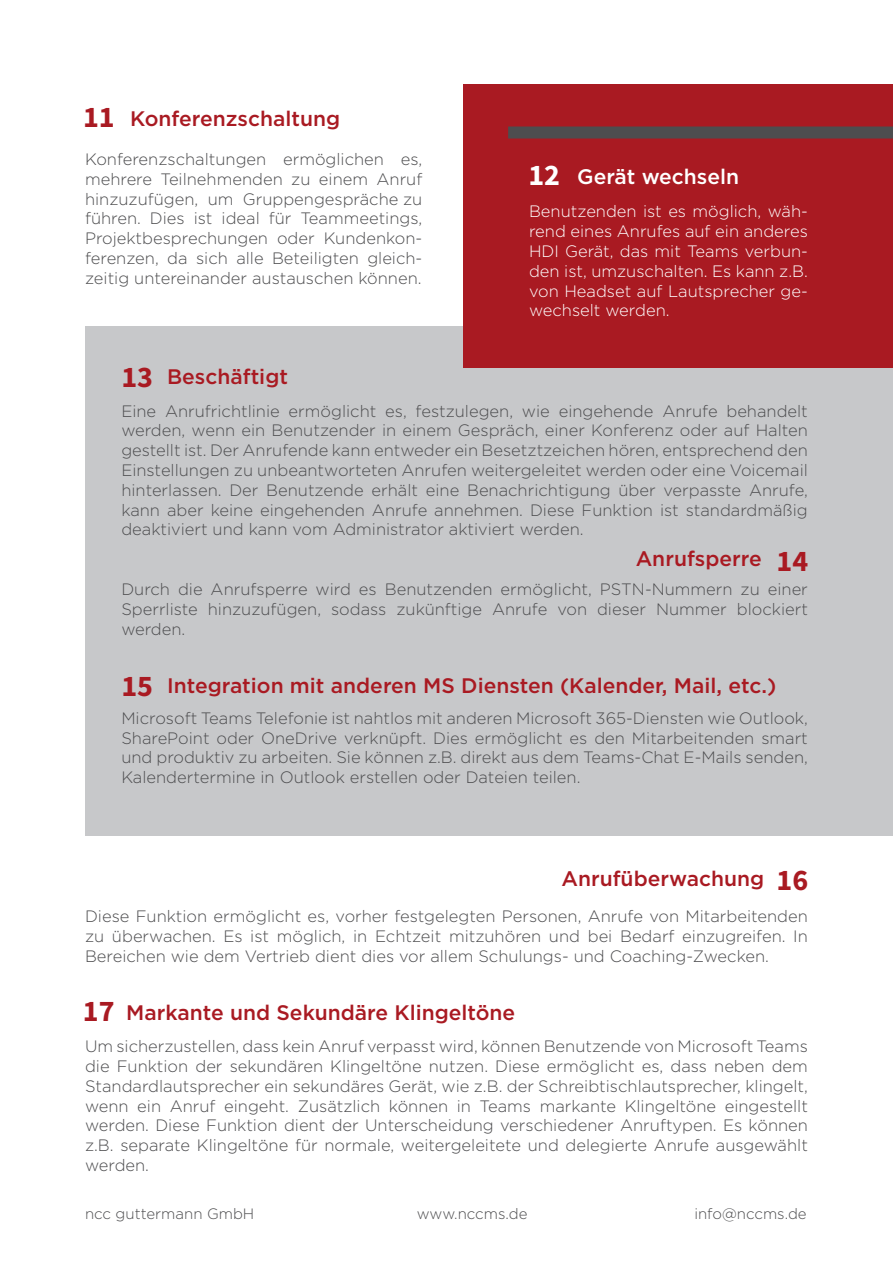
<style>
.page{position:relative;width:893px;height:1263px;background:#fff}
.page>*{position:absolute;margin:0;border:0;box-sizing:border-box;transform-origin:0 0}
.t1{font:700 30px "Source Sans Pro";color:#a91a22}
.t2{font:500 21px "Gotham";color:#a91a22}
.t3{font:500 21px "Gotham";color:#fff}
.t4{font:300 16.5px/19.8px "Gotham";color:#4d4d4f;text-align:justify}
.t5{font:300 16.5px/19.8px "Gotham";color:#fff;text-align:justify}
.t6{font:300 15px "Gotham";color:#4d4d4f}
.s1{font-family:"Source Sans Pro";font-weight:700;font-size:30px}
</style>
<div class="page">
<div style="left:85px;top:326px;width:808px;height:510px;background:#c7c8ca"></div>
<div style="left:463px;top:84px;width:430px;height:283px;background:#a91a22"></div>
<div style="left:508px;top:126px;width:385px;height:12px;background:#4d4d4f"></div>
<p class="t2" style="left:83px;top:105px;width:259px"><span class="s1">11</span> Konferenzschaltung</p>
<p class="t4" style="left:85px;top:149px;width:339px">Konferenzschaltungen ermöglichen es, mehrere Teilnehmenden zu einem Anruf hinzuzufügen, um Gruppengespräche zu führen. Dies ist ideal für Teammeetings, Projektbesprechungen oder Kundenkon&shy;ferenzen, da sich alle Beteiligten gleich&shy;zeitig untereinander austauschen können.</p>
<h1 class="t1" style="left:121px;top:356px;width:33px">13</h1>
<p class="t2" style="left:167px;top:363px;width:122px">Beschäftigt</p>
<p class="t3" style="left:528px;top:163px;width:212px"><span class="s1">12</span> Gerät wechseln</p>
<p class="t5" style="left:529px;top:201px;width:280px">Benutzenden ist es möglich, wäh&shy;rend eines Anrufes auf ein anderes HDI Gerät, das mit Teams verbun&shy;den ist, umzuschalten. Es kann z.B. von Headset auf Lautsprecher ge&shy;wechselt werden.</p>
<p class="t4" style="left:121px;top:400px;width:688px">Eine Anrufrichtlinie ermöglicht es, festzulegen, wie eingehende Anrufe behandelt werden, wenn ein Benutzender in einem Gespräch, einer Konferenz oder auf Halten gestellt ist. Der Anrufende kann entweder ein Besetztzeichen hören, entsprechend den Einstellungen zu unbeantworteten Anrufen weitergeleitet werden oder eine Voicemail hinterlassen. Der Benutzende erhält eine Benachrichtigung über verpasste Anrufe, kann aber keine eingehenden Anrufe annehmen. Diese Funktion ist standardmäßig deaktiviert und kann vom Administrator aktiviert werden.</p>
<p class="t2" style="left:636px;top:545px;width:128px">Anrufsperre</p>
<h1 class="t1" style="left:777px;top:540px;width:33px">14</h1>
<p class="t4" style="left:121px;top:579px;width:688px">Durch die Anrufsperre wird es Benutzenden ermöglicht, PSTN-Nummern zu einer Sperrliste hinzuzufügen, sodass zukünftige Anrufe von dieser Nummer blockiert werden.</p>
<p class="t2" style="left:121px;top:672px;width:656px"><span class="s1">15</span> Integration mit anderen MS Diensten (Kalender, Mail, etc.)</p>
<p class="t4" style="left:121px;top:707px;width:688px">Microsoft Teams Telefonie ist nahtlos mit anderen Microsoft 365-Diensten wie Outlook, SharePoint oder OneDrive verknüpft. Dies ermöglicht es den Mitarbeitenden smart und produktiv zu arbeiten. Sie können z.B. direkt aus dem Teams-Chat E-Mails senden, Kalendertermine in Outlook erstellen oder Dateien teilen.</p>
<p class="t2" style="left:561px;top:865px;width:204px">Anrufüberwachung</p>
<h1 class="t1" style="left:777px;top:860px;width:33px">16</h1>
<p class="t4" style="left:85px;top:906px;width:724px">Diese Funktion ermöglicht es, vorher festgelegten Personen, Anrufe von Mitarbeitenden zu überwachen. Es ist möglich, in Echtzeit mitzuhören und bei Bedarf einzugreifen. In Bereichen wie dem Vertrieb dient dies vor allem Schulungs- und Coaching-Zwecken.</p>
<h1 class="t1" style="left:83px;top:991px;width:33px">17</h1>
<p class="t2" style="left:126px;top:998px;width:391px">Markante und Sekundäre Klingeltöne</p>
<p class="t4" style="left:85px;top:1036px;width:724px">Um sicherzustellen, dass kein Anruf verpasst wird, können Benutzende von Microsoft Teams die Funktion der sekundären Klingeltöne nutzen. Diese ermöglicht es, dass neben dem Standardlautsprecher ein sekundäres Gerät, wie z.B. der Schreibtischlautsprecher, klingelt, wenn ein Anruf eingeht. Zusätzlich können in Teams markante Klingeltöne eingestellt werden. Diese Funktion dient der Unterscheidung verschiedener Anruftypen. Es können z.B. separate Klingeltöne für normale, weitergeleitete und delegierte Anrufe ausgewählt werden.</p>
<p class="t6" style="left:85px;top:1204px;width:171px">ncc guttermann GmbH</p>
<p class="t6" style="left:417px;top:1204px;width:112px">www.nccms.de</p>
<p class="t6" style="left:694px;top:1204px;width:114px">info@nccms.de</p>
</div>
